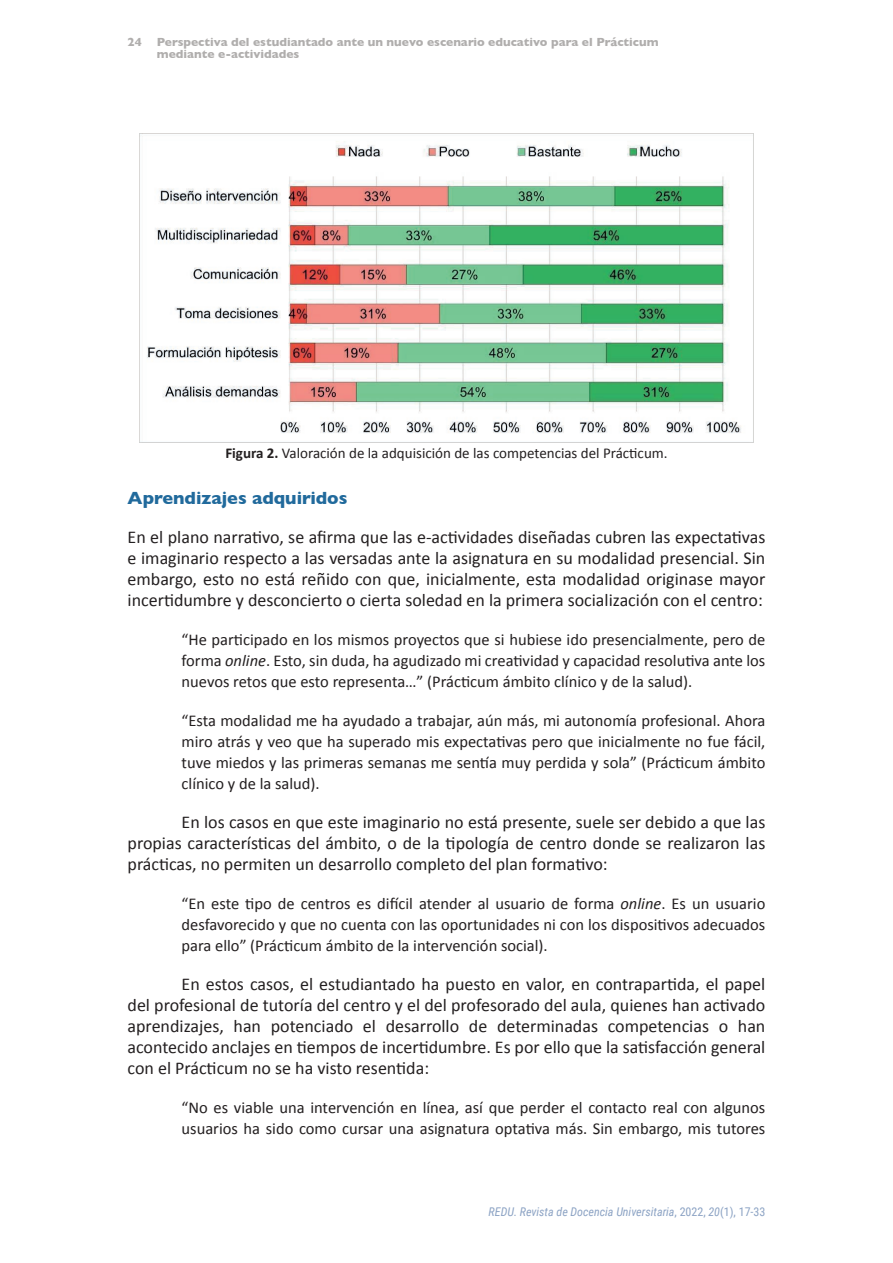
<style>
.page{position:relative;width:893px;height:1263px;background:#fff}
.page>*{position:absolute;margin:0;border:0;box-sizing:border-box;transform-origin:0 0}
.REDU_TXTGRAL{font:18px/21px "Calibri";color:#231f20;text-align:justify}
.REDU_TXTGRAL_1P{font:18px/21px "Calibri";color:#231f20;text-align:justify}
.REDU_TIT2{font:700 18px "Gill Sans";color:#216a9c}
.REDU_CITA{font:16.5px/21px "Calibri";color:#231f20;text-align:justify}
.REDU_IMG_TIT{font:15px "Calibri";color:#231f20}
.t1{font:700 12px/12px "Gill Sans";color:#b0aead}
.t2{font:italic 12px "Roboto Condensed";color:#8ca3c4}
.s1{font-weight:700}
.s2{font-style:italic}
.s3{font-style:normal}
</style>
<div class="page">
<img style="left:140px;top:141px;width:601px;height:301px">
<p class="t1" style="left:128px;top:35px;width:16px">24</p>
<p class="t1" style="left:157px;top:35px;width:503px">Perspectiva del estudiantado ante un nuevo escenario educativo para el Prácticum mediante e-actividades</p>
<p class="REDU_IMG_TIT" style="left:225px;top:443px;width:444px"><span class="s1">Figura 2.</span> Valoración de la adquisición de las competencias del Prácticum.</p>
<p class="REDU_TIT2" style="left:128px;top:484px;width:221px">Aprendizajes adquiridos</p>
<p class="REDU_TXTGRAL_1P" style="left:128px;top:527px;width:639px">En el plano narrativo, se afirma que las e-actividades diseñadas cubren las expectativas e imaginario respecto a las versadas ante la asignatura en su modalidad presencial. Sin embargo, esto no está reñido con que, inicialmente, esta modalidad originase mayor incertidumbre y desconcierto o cierta soledad en la primera socialización con el centro:</p>
<p class="REDU_CITA" style="left:182px;top:629px;width:585px">“He participado en los mismos proyectos que si hubiese ido presencialmente, pero de forma <span class="s2">online</span>. Esto, sin duda, ha agudizado mi creatividad y capacidad resolutiva ante los nuevos retos que esto representa…” (Prácticum ámbito clínico y de la salud).</p>
<p class="REDU_CITA" style="left:182px;top:710px;width:585px">“Esta modalidad me ha ayudado a trabajar, aún más, mi autonomía profesional. Ahora miro atrás y veo que ha superado mis expectativas pero que inicialmente no fue fácil, tuve miedos y las primeras semanas me sentía muy perdida y sola” (Prácticum ámbito clínico y de la salud).</p>
<p class="REDU_TXTGRAL" style="left:128px;top:812px;width:639px;text-indent:54px">En los casos en que este imaginario no está presente, suele ser debido a que las propias características del ámbito, o de la tipología de centro donde se realizaron las prácticas, no permiten un desarrollo completo del plan formativo:</p>
<p class="REDU_CITA" style="left:182px;top:893px;width:585px">“En este tipo de centros es difícil atender al usuario de forma <span class="s2">online</span>. Es un usuario desfavorecido y que no cuenta con las oportunidades ni con los dispositivos adecuados para ello” (Prácticum ámbito de la intervención social).</p>
<p class="REDU_TXTGRAL" style="left:128px;top:974px;width:639px;text-indent:54px">En estos casos, el estudiantado ha puesto en valor, en contrapartida, el papel del profesional de tutoría del centro y el del profesorado del aula, quienes han activado aprendizajes, han potenciado el desarrollo de determinadas competencias o han acontecido anclajes en tiempos de incertidumbre. Es por ello que la satisfacción general con el Prácticum no se ha visto resentida:</p>
<p class="REDU_CITA" style="left:182px;top:1097px;width:585px">“No es viable una intervención en línea, así que perder el contacto real con algunos usuarios ha sido como cursar una asignatura optativa más. Sin embargo, mis tutores</p>
<p class="t2" style="left:489px;top:1204px;width:278px">REDU. Revista de Docencia Universitaria<span class="s3">, 2022,</span> 20<span class="s3">(1), 17-33</span></p>
</div>
